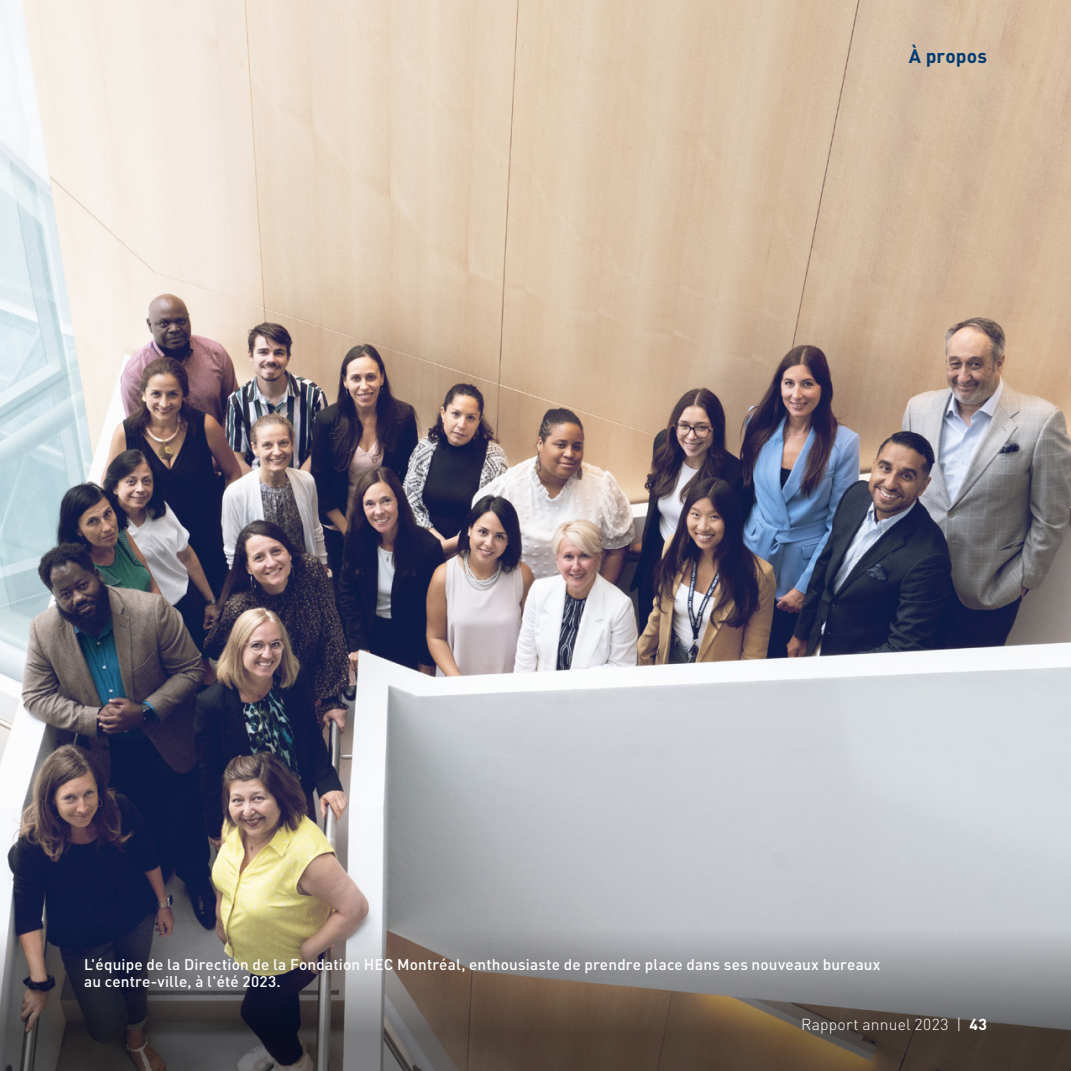
<style>
.page{position:relative;width:1071px;height:1071px;background:#fff}
.page>*{position:absolute;margin:0;border:0;box-sizing:border-box;transform-origin:0 0}
.t1{font:700 19.25px "DINOT";letter-spacing:.005em;color:#003b71}
.t2{font:300 15.75px "DINOT";letter-spacing:.01em;color:#fff}
.t3{font:500 15.4px/16.6px "DINOT";letter-spacing:.015em;color:#fff}
.s1{font-weight:700}
</style>
<div class="page">
<img style="left:0;top:0;width:1071px;height:886px">
<svg style="left:0;top:886px;width:1071px;height:185px;background:#757170"></svg>
<p class="t1" style="left:909px;top:44px;width:80px">À propos</p>
<p class="t3" style="left:84px;top:956px;width:798px">L'équipe de la Direction de la Fondation HEC Montréal, enthousiaste de prendre place dans ses nouveaux bureaux au centre-ville, à l'été 2023.</p>
<p class="t2" style="left:801px;top:1014px;width:187px">Rapport annuel 2023 | <span class="s1">43</span></p>
</div>
